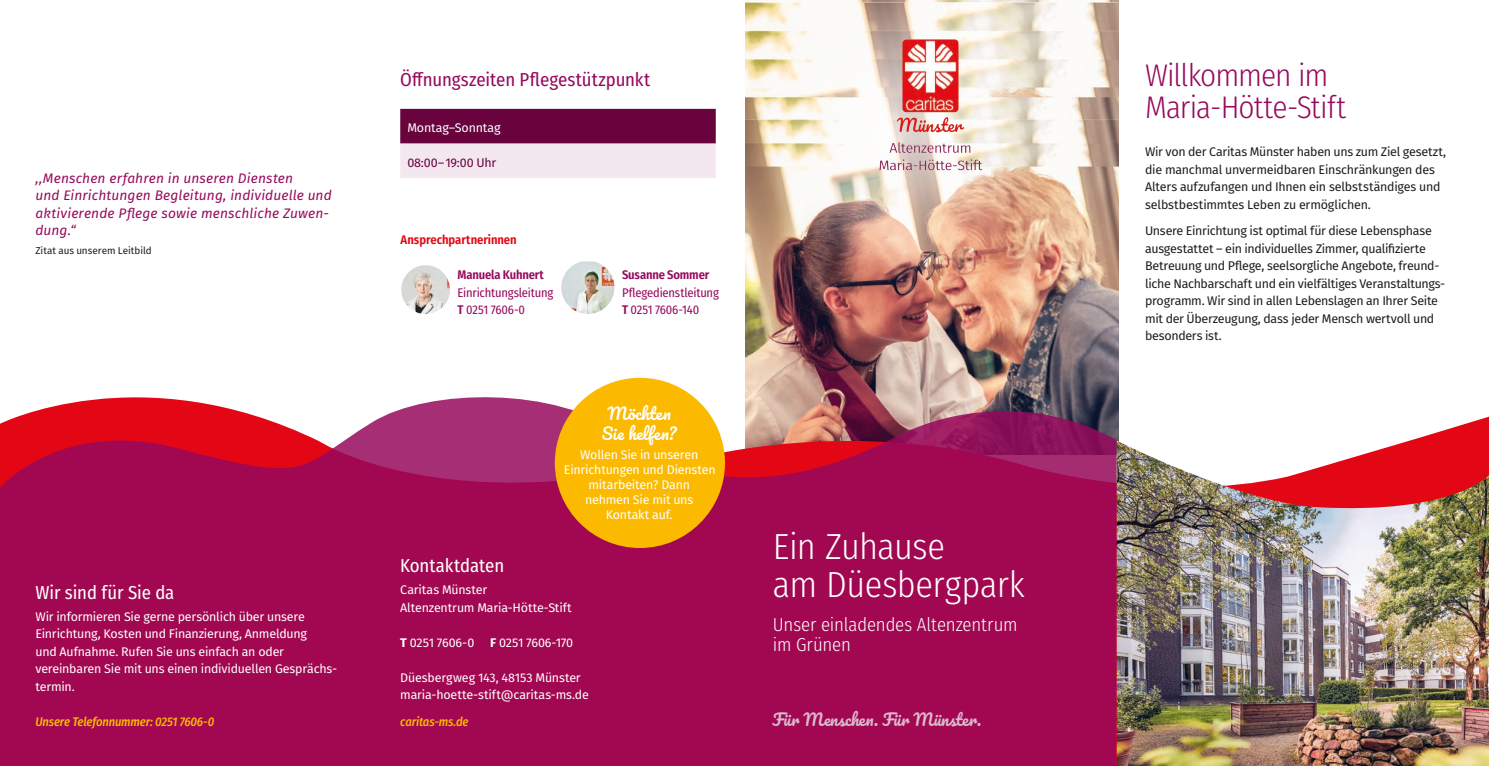
<style>
.page{position:relative;width:1489px;height:766px;background:#fff}
.page>*{position:absolute;margin:0;border:0;box-sizing:border-box;transform-origin:0 0}
.H1_Weiß_Cover{font:300 36.25px/37.5px "Fira Sans Condensed";letter-spacing:-.015em;color:#fff}
.H1_Berry{font:300 31.25px/31.2px "Fira Sans Condensed";letter-spacing:-.03em;color:#96095d}
.H2_Weiß_Cover{font:300 18.75px/20px "Fira Sans Condensed";letter-spacing:-.01em;color:#fff}
.H2_Berry{font:18.75px "Fira Sans Condensed";letter-spacing:-.005em;color:#96095d}
.H2_Weiß{font:18.75px "Fira Sans Condensed";letter-spacing:-.01em;color:#fff}
.Claim{font:16.25px "Pacifico";letter-spacing:-.005em;color:#dbb9ce}
.Störer_H1_Weiß{font:16.25px/20px "Pacifico";color:#fff;text-align:center}
.Zitat_Berry{font:italic 13.75px/17.5px "Fira Sans";letter-spacing:.01em;color:#96095d}
.Fließtext_Weiß{font:12.5px/17.5px "Fira Sans";letter-spacing:-.015em;color:#fff}
.Fließtext_Absatz_Schwarz{font:12.5px/17.5px "Fira Sans";letter-spacing:-.025em;color:#1d1d1b}
.Fließtext_Schwarz{font:12.5px/17.5px "Fira Sans";letter-spacing:-.015em;color:#1d1d1b}
.Störer_Fließtext_Weiß{font:12.5px/15px "Fira Sans";letter-spacing:-.015em;color:#fff;text-align:center}
.Titel_Telefon_Berry{font:12.5px/17.5px "Fira Sans Condensed";letter-spacing:-.015em;color:#96095d}
.Fließtext_Weiß-2{font:italic 500 12.5px "Fira Sans Condensed";letter-spacing:-.015em;color:#fbba00}
.Name_Berry{font:600 12.5px "Fira Sans Condensed";letter-spacing:-.015em;color:#96095d}
.H3_Rot{font:600 12.5px "Fira Sans Condensed";letter-spacing:-.005em;color:#e30614}
.Fließtext_Weiß_Tabelle{font:12.5px "Fira Sans";letter-spacing:-.01em;color:#fff}
.Fließtext_Berry_Tabelle{font:12.5px "Fira Sans";letter-spacing:-.015em;color:#68033e}
.Auszeichnung_Gelb__Web_Telefon{font:italic 500 12.5px "Fira Sans Condensed";letter-spacing:-.015em;color:#fbba00}
.Zitat_Autor{font:10px "Fira Sans";letter-spacing:-.005em;color:#1d1d1b}
.s1{font-weight:600}
.s2{font-weight:700}
</style>
<div class="page">
<img style="left:745px;top:0;width:372px;height:354px">
<img style="left:756px;top:0;width:288px;height:274px">
<svg style="left:842px;top:0;width:269px;height:195px;fill:#faf7f3"></svg>
<img style="left:816px;top:12px;width:228px;height:213px">
<img style="left:401px;top:265px;width:49px;height:49px">
<img style="left:561px;top:261px;width:53px;height:53px">
<svg style="left:400px;top:109px;width:315px;height:69px;background:#ae7697"></svg>
<svg style="left:745px;top:354px;width:743px;height:86px"></svg>
<svg style="left:0;top:396px;width:1116px;height:369px;background:#a61455"></svg>
<div style="left:555px;top:377px;width:170px;height:171px;background:#fbba00;border-radius:50%"></div>
<img style="left:1116px;top:440px;width:372px;height:325px">
<p class="Zitat_Berry" style="left:35px;top:169px;width:298px">,,Menschen erfahren in unseren Diensten<br>und Einrichtungen Begleitung, individuelle und aktivierende Pflege sowie menschliche Zuwen&shy;dung.“</p>
<p class="Zitat_Autor" style="left:35px;top:243px;width:118px">Zitat aus unserem Leitbild</p>
<p class="H2_Berry" style="left:400px;top:66px;width:252px">Öffnungszeiten Pflegestützpunkt</p>
<p class="Fließtext_Weiß_Tabelle" style="left:407px;top:118px;width:95px">Montag–Sonntag</p>
<p class="Fließtext_Berry_Tabelle" style="left:407px;top:153px;width:90px">08:00–19:00 Uhr</p>
<p class="H3_Rot" style="left:400px;top:229px;width:118px">Ansprechpartnerinnen</p>
<p class="Name_Berry" style="left:457px;top:264px;width:88px">Manuela Kuhnert</p>
<p class="Titel_Telefon_Berry" style="left:457px;top:283px;width:97px">Einrichtungsleitung<br><span class="s1">T</span> 0251 7606-0</p>
<p class="Name_Berry" style="left:622px;top:264px;width:89px">Susanne Sommer</p>
<p class="Titel_Telefon_Berry" style="left:622px;top:283px;width:98px">Pflegedienstleitung</p>
<p class="Titel_Telefon_Berry" style="left:622px;top:300px;width:79px"><span class="s1">T</span> 0251 7606-140</p>
<p class="Störer_H1_Weiß" style="left:602px;top:404px;width:76px">Möchten<br>Sie helfen?</p>
<p class="Störer_Fließtext_Weiß" style="left:564px;top:446px;width:153px">Wollen Sie in unseren<br>Einrichtungen und Diensten mitarbeiten? Dann<br>nehmen Sie mit uns<br>Kontakt auf.</p>
<p class="H1_Weiß_Cover" style="left:772px;top:527px;width:253px">Ein Zuhause<br>am Düesbergpark</p>
<p class="H2_Weiß_Cover" style="left:772px;top:614px;width:246px">Unser einladendes Altenzentrum im Grünen</p>
<p class="H2_Weiß" style="left:400px;top:551px;width:105px">Kontaktdaten</p>
<p class="Fließtext_Weiß" style="left:400px;top:580px;width:89px">Caritas Münster</p>
<p class="Fließtext_Weiß" style="left:400px;top:598px;width:173px">Altenzentrum Maria-Hötte-Stift</p>
<p class="Fließtext_Weiß" style="left:400px;top:633px;width:76px"><span class="s2">T</span> 0251 7606-0</p>
<p class="Fließtext_Weiß" style="left:490px;top:633px;width:84px"><span class="s2">F</span> 0251 7606-170</p>
<p class="Fließtext_Weiß" style="left:400px;top:668px;width:182px">Düesbergweg 143, 48153 Münster</p>
<p class="Fließtext_Weiß" style="left:400px;top:685px;width:190px">maria-hoette-stift@caritas-ms.de</p>
<p class="Auszeichnung_Gelb__Web_Telefon" style="left:400px;top:711px;width:70px">caritas-ms.de</p>
<p class="H2_Weiß" style="left:35px;top:578px;width:140px">Wir sind für Sie da</p>
<p class="Fließtext_Weiß" style="left:35px;top:607px;width:271px">Wir informieren Sie gerne persönlich über unsere</p>
<p class="Fließtext_Weiß" style="left:35px;top:624px;width:273px">Einrichtung, Kosten und Finanzierung, Anmeldung</p>
<p class="Fließtext_Weiß" style="left:35px;top:642px;width:303px">und Aufnahme. Rufen Sie uns einfach an oder vereinbaren Sie mit uns einen individuellen Gesprächs&shy;termin.</p>
<p class="Fließtext_Weiß-2" style="left:35px;top:711px;width:180px">Unsere Telefonnummer: 0251 7606-0</p>
<p class="Claim" style="left:772px;top:710px;width:210px">Für Menschen. Für Münster.</p>
<p class="H1_Berry" style="left:1144px;top:60px;width:203px">Willkommen im<br>Maria-Hötte-Stift</p>
<p class="Fließtext_Schwarz" style="left:1144px;top:143px;width:302px">Wir von der Caritas Münster haben uns zum Ziel gesetzt, die manchmal unvermeidbaren Einschränkungen des Alters aufzufangen und Ihnen ein selbstständiges und selbstbestimmtes Leben zu ermöglichen.</p>
<p class="Fließtext_Absatz_Schwarz" style="left:1144px;top:222px;width:302px">Unsere Einrichtung ist optimal für diese Lebensphase ausgestattet – ein individuelles Zimmer, qualifizierte Betreuung und Pflege, seelsorgliche Angebote, freund&shy;liche Nachbarschaft und ein vielfältiges Veranstaltungs&shy;programm. Wir sind in allen Lebenslagen an Ihrer Seite mit der Überzeugung, dass jeder Mensch wertvoll und besonders ist.</p>
</div>
